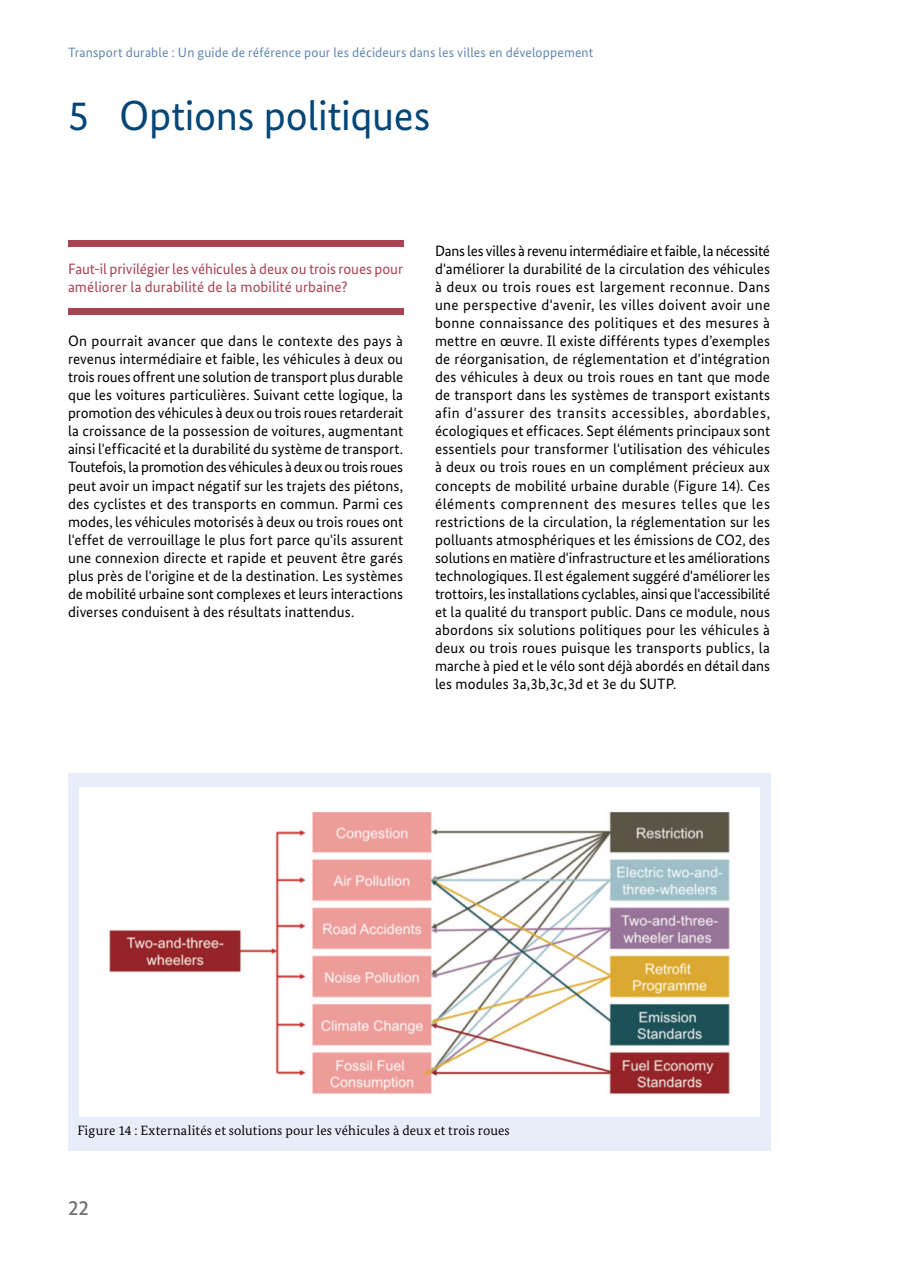
<style>
.page{position:relative;width:902px;height:1272px;background:#fff}
.page>*{position:absolute;margin:0;border:0;box-sizing:border-box;transform-origin:0 0}
.t1{font:42px "Bundes Sans";letter-spacing:-.01em;color:#034677}
.t2{font:500 21px "Bundes Sans";color:#717170}
.t3{font:15px/18px "Bundes Sans";letter-spacing:.005em;color:#020203;text-align:justify}
.t4{font:15px/18px "Bundes Sans";color:#a94353}
.t5{font:13.5px "Bundes Sans";letter-spacing:.01em;color:#6588b0}
.t6{font:13.5px "Bundes Serif";letter-spacing:.01em;color:#020203}
</style>
<div class="page">
<div style="left:68px;top:240px;width:335px;height:7px;background:#a94353"></div>
<div style="left:68px;top:308px;width:335px;height:6px;background:#a94353"></div>
<div style="left:69px;top:773px;width:701px;height:343px;background:#e9edf9"></div>
<div style="left:69px;top:1116px;width:701px;height:34px;background:#e9edf9"></div>
<div style="left:79px;top:787px;width:681px;height:329px;background:#fff"></div>
<img style="left:109px;top:812px;width:621px;height:282px">
<p class="t5" style="left:68px;top:44px;width:526px">Transport durable : Un guide de référence pour les décideurs dans les villes en développement</p>
<h1 class="t1" style="left:68px;top:90px;width:364px">5 Options politiques</h1>
<p class="t4" style="left:68px;top:260px;width:336px">Faut-il privilégier les véhicules à deux ou trois roues pour améliorer la durabilité de la mobilité urbaine?</p>
<p class="t3" style="left:68px;top:332px;width:336px">On pourrait avancer que dans le contexte des pays à revenus intermédiaire et faible, les véhicules à deux ou trois roues offrent une solution de transport plus durable que les voitures particulières. Suivant cette logique, la promotion des véhicules à deux ou trois roues retarderait la croissance de la possession de voitures, augmentant ainsi l'efficacité et la durabilité du système de transport.<br>Toutefois, la promotion des véhicules à deux ou trois roues peut avoir un impact négatif sur les trajets des piétons, des cyclistes et des transports en commun. Parmi ces modes, les véhicules motorisés à deux ou trois roues ont l'effet de verrouillage le plus fort parce qu'ils assurent une connexion directe et rapide et peuvent être garés plus près de l'origine et de la destination. Les systèmes de mobilité urbaine sont complexes et leurs interactions diverses conduisent à des résultats inattendus.</p>
<p class="t3" style="left:435px;top:242px;width:336px">Dans les villes à revenu intermédiaire et faible, la nécessité d'améliorer la durabilité de la circulation des véhicules à deux ou trois roues est largement reconnue. Dans une perspective d'avenir, les villes doivent avoir une bonne connaissance des politiques et des mesures à mettre en œuvre. Il existe différents types d’exemples de réorganisation, de réglementation et d'intégration des véhicules à deux ou trois roues en tant que mode de transport dans les systèmes de transport existants afin d'assurer des transits accessibles, abordables, écologiques et efficaces. Sept éléments principaux sont essentiels pour transformer l'utilisation des véhicules à deux ou trois roues en un complément précieux aux concepts de mobilité urbaine durable (Figure 14). Ces éléments comprennent des mesures telles que les restrictions de la circulation, la réglementation sur les polluants atmosphériques et les émissions de CO2, des solutions en matière d'infrastructure et les améliorations technologiques. Il est également suggéré d'améliorer les trottoirs, les installations cyclables, ainsi que l'accessibilité et la qualité du transport public. Dans ce module, nous abordons six solutions politiques pour les véhicules à deux ou trois roues puisque les transports publics, la marche à pied et le vélo sont déjà abordés en détail dans les modules 3a,3b,3c,3d et 3e du SUTP.</p>
<p class="t6" style="left:77px;top:1122px;width:434px">Figure 14 : Externalités et solutions pour les véhicules à deux et trois roues</p>
<h2 class="t2" style="left:68px;top:1194px;width:22px">22</h2>
</div>
